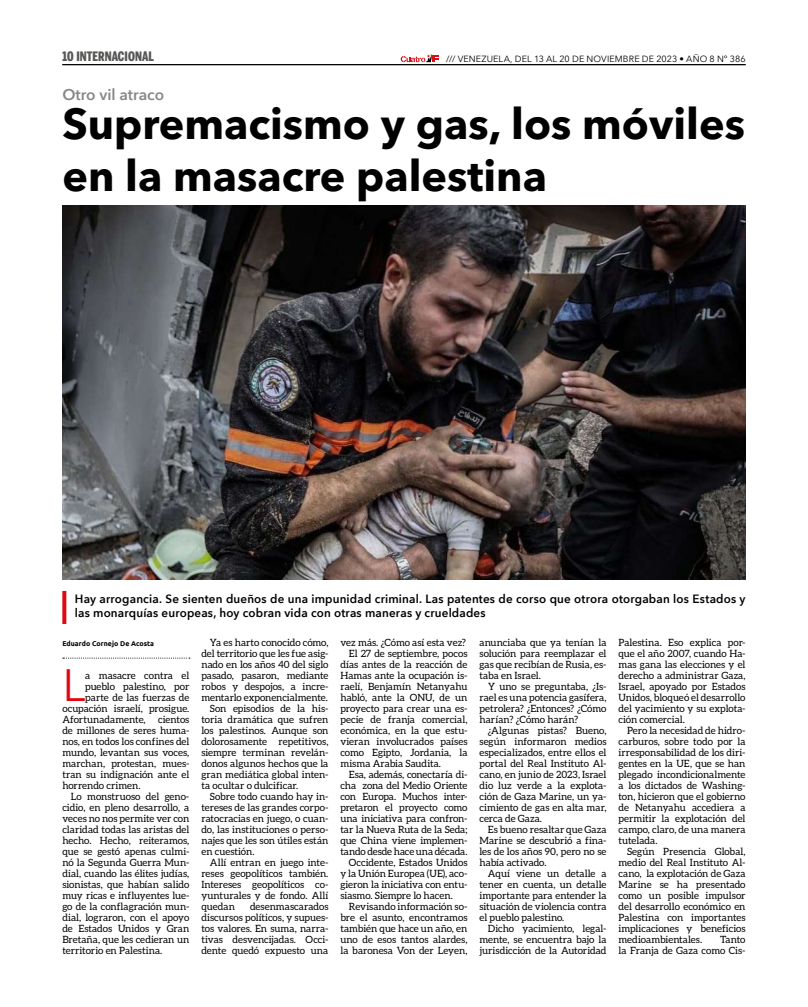
<style>
.page{position:relative;width:808px;height:1007px;background:#fff}
.page>*{position:absolute;margin:0;border:0;box-sizing:border-box;transform-origin:0 0}
.t1{font:45.2px "Avenir";color:#e30613}
.t2{font:700 43px/51.6px "Avenir Next LT Pro";color:#000}
.t3{font:600 15.5px "Avenir Next";color:#878787}
.t4{font:900 13px "Benton Sans Comp";letter-spacing:.005em;color:#575756}
.t5{font:600 12px/14px "Avenir Next";letter-spacing:.015em;color:#000}
.t6{font:10px/11px "Aleo";color:#000;text-align:justify}
.t7{font:10px "Aleo";letter-spacing:-.02em;color:#000}
.t8{font:9px "Avenir Next";letter-spacing:.015em;color:#000}
.t9{font:700 7px "Ubuntu";letter-spacing:.005em;color:#000}
</style>
<div class="page">
<hr style="left:62px;top:64px;width:684px;height:1px;background:#000">
<svg style="left:401px;top:54px;width:38px;height:8px"></svg>
<img style="left:62px;top:206px;width:684px;height:374px">
<svg style="left:63px;top:657px;width:127px;height:1px"></svg>
<svg style="left:62px;top:591px;width:4px;height:33px"></svg>
<h3 class="t4" style="left:62px;top:48px;width:93px">10 INTERNACIONAL</h3>
<p class="t8" style="left:446px;top:51px;width:301px">/// VENEZUELA, DEL 13 AL 20 DE NOVIEMBRE DE 2023 • AÑO 8 Nº 386</p>
<h3 class="t3" style="left:62px;top:82px;width:103px">Otro vil atraco</h3>
<h2 class="t2" style="left:62px;top:98px;width:684px">Supremacismo y gas, los móviles en la masacre palestina</h2>
<p class="t5" style="left:75px;top:591px;width:672px">Hay arrogancia. Se sienten dueños de una impunidad criminal. Las patentes de corso que otrora otorgaban los Estados y las monarquías europeas, hoy cobran vida con otras maneras y crueldades</p>
<p class="t9" style="left:62px;top:639px;width:93px">Eduardo Cornejo De Acosta</p>
<h1 class="t1" style="left:62px;top:658px;width:24px">L</h1>
<p class="t6" style="left:85px;top:669px;width:106px">a masacre contra el</p>
<p class="t6" style="left:85px;top:680px;width:106px">pueblo palestino, por</p>
<p class="t6" style="left:85px;top:691px;width:106px">parte de las fuerzas de</p>
<p class="t6" style="left:62px;top:702px;width:129px">ocupación israelí, prosigue.</p>
<p class="t6" style="left:62px;top:713px;width:85px">Afortunadamente,</p>
<p class="t6" style="left:62px;top:713px;width:129px;text-indent:96px">cientos de millones de seres huma&shy;nos, en todos los confines del mundo, levantan sus voces, marchan, protestan, mues&shy;tran su indignación ante el horrendo crimen.</p>
<p class="t6" style="left:62px;top:790px;width:129px;text-indent:8px">Lo monstruoso del geno&shy;cidio, en pleno desarrollo, a veces no nos permite ver con claridad todas las aristas del hecho. Hecho, reiteramos, que se gestó apenas culmi&shy;nó la Segunda Guerra Mun&shy;dial, cuando las élites judías, sionistas, que habían salido muy ricas e influyentes lue&shy;go de la conflagración mun&shy;dial, lograron, con el apoyo de Estados Unidos y Gran Bretaña, que les cedieran un territorio en Palestina.</p>
<p class="t6" style="left:210px;top:636px;width:120px">Ya es harto conocido cómo,</p>
<p class="t6" style="left:201px;top:647px;width:129px">del territorio que les fue asig-</p>
<p class="t6" style="left:201px;top:658px;width:129px">nado en los años 40 del siglo</p>
<p class="t6" style="left:201px;top:669px;width:129px">pasado, pasaron, mediante</p>
<p class="t6" style="left:201px;top:680px;width:129px">robos y despojos, a incre-</p>
<p class="t6" style="left:201px;top:691px;width:128px">mentarlo exponencialmente.</p>
<p class="t6" style="left:210px;top:702px;width:120px">Son episodios de la his-</p>
<p class="t6" style="left:201px;top:713px;width:129px">toria dramática que sufren</p>
<p class="t6" style="left:201px;top:724px;width:129px">los palestinos. Aunque son</p>
<p class="t6" style="left:201px;top:735px;width:129px">dolorosamente repetitivos,</p>
<p class="t6" style="left:201px;top:746px;width:129px">siempre terminan revelán-</p>
<p class="t6" style="left:201px;top:757px;width:129px">donos algunos hechos que la</p>
<p class="t6" style="left:201px;top:768px;width:129px">gran mediática global inten-</p>
<p class="t6" style="left:201px;top:779px;width:98px">ta ocultar o dulcificar.</p>
<p class="t6" style="left:210px;top:790px;width:120px">Sobre todo cuando hay in-</p>
<p class="t6" style="left:201px;top:801px;width:129px">tereses de las grandes corpo-</p>
<p class="t6" style="left:201px;top:812px;width:129px">ratocracias en juego, o cuan-</p>
<p class="t6" style="left:201px;top:823px;width:129px">do, las instituciones o perso-</p>
<p class="t6" style="left:201px;top:834px;width:128px">najes que les son útiles están</p>
<p class="t6" style="left:201px;top:845px;width:55px">en cuestión.</p>
<p class="t6" style="left:210px;top:856px;width:120px">Allí entran en juego inte-</p>
<p class="t6" style="left:201px;top:867px;width:129px">reses geopolíticos también.</p>
<p class="t6" style="left:201px;top:878px;width:129px">Intereses geopolíticos co-</p>
<p class="t6" style="left:201px;top:889px;width:129px">yunturales y de fondo. Allí</p>
<p class="t6" style="left:201px;top:900px;width:35px">quedan</p>
<p class="t6" style="left:201px;top:900px;width:129px;text-indent:49px">desenmascarados discursos políticos, y supues&shy;tos valores. En suma, narra&shy;tivas desvencijadas. Occi&shy;dente quedó expuesto una</p>
<p class="t6" style="left:340px;top:636px;width:127px">vez más. ¿Cómo así esta vez?</p>
<p class="t6" style="left:349px;top:647px;width:120px">El 27 de septiembre, pocos</p>
<p class="t6" style="left:340px;top:658px;width:128px">días antes de la reacción de</p>
<p class="t6" style="left:340px;top:669px;width:129px">Hamas ante la ocupación is-</p>
<p class="t6" style="left:340px;top:680px;width:129px">raelí, Benjamín Netanyahu</p>
<p class="t6" style="left:340px;top:691px;width:129px">habló, ante la ONU, de un</p>
<p class="t6" style="left:340px;top:702px;width:129px">proyecto para crear una es-</p>
<p class="t6" style="left:340px;top:713px;width:129px">pecie de franja comercial,</p>
<p class="t6" style="left:340px;top:724px;width:129px">económica, en la que estu-</p>
<p class="t6" style="left:340px;top:735px;width:129px">vieran involucrados países</p>
<p class="t6" style="left:340px;top:746px;width:129px">como Egipto, Jordania, la</p>
<p class="t6" style="left:340px;top:757px;width:102px">misma Arabia Saudita.</p>
<p class="t6" style="left:349px;top:768px;width:120px">Esa, además, conectaría di-</p>
<p class="t6" style="left:340px;top:779px;width:129px">cha zona del Medio Oriente</p>
<p class="t6" style="left:340px;top:790px;width:129px">con Europa. Muchos inter-</p>
<p class="t7" style="left:340px;top:801px;width:129px">pretaron el proyecto como</p>
<p class="t6" style="left:340px;top:812px;width:129px">una iniciativa para confron-</p>
<p class="t6" style="left:340px;top:823px;width:128px">tar la Nueva Ruta de la Seda;</p>
<p class="t6" style="left:340px;top:834px;width:129px">que China viene implemen-</p>
<p class="t6" style="left:340px;top:845px;width:129px">tando desde hace una década.</p>
<p class="t6" style="left:349px;top:856px;width:120px">Occidente, Estados Unidos</p>
<p class="t6" style="left:340px;top:867px;width:129px">y la Unión Europea (UE), aco-</p>
<p class="t6" style="left:340px;top:878px;width:129px">gieron la iniciativa con entu-</p>
<p class="t6" style="left:340px;top:889px;width:114px">siasmo. Siempre lo hacen.</p>
<p class="t6" style="left:349px;top:900px;width:120px">Revisando información so-</p>
<p class="t6" style="left:340px;top:911px;width:129px">bre el asunto, encontramos</p>
<p class="t6" style="left:340px;top:922px;width:128px">también que hace un año, en</p>
<p class="t6" style="left:340px;top:933px;width:129px">uno de esos tantos alardes,</p>
<p class="t6" style="left:340px;top:944px;width:128px">la baronesa Von der Leyen,</p>
<p class="t6" style="left:479px;top:636px;width:129px">anunciaba que ya tenían la solución para reemplazar el gas que recibían de Rusia, es&shy;taba en Israel.</p>
<p class="t6" style="left:479px;top:680px;width:129px;text-indent:9px">Y uno se preguntaba, ¿Is&shy;rael es una potencia gasífera, petrolera? ¿Entonces? ¿Cómo harían? ¿Cómo harán?</p>
<p class="t6" style="left:479px;top:724px;width:129px;text-indent:8px">¿Algunas pistas? Bueno, según informaron medios especializados, entre ellos el portal del Real Instituto Al&shy;cano, en junio de 2023, Israel dio luz verde a la explota&shy;ción de Gaza Marine, un ya&shy;cimiento de gas en alta mar, cerca de Gaza.</p>
<p class="t6" style="left:479px;top:823px;width:129px;text-indent:8px">Es bueno resaltar que Gaza Marine se descubrió a fina&shy;les de los años 90, pero no se había activado.</p>
<p class="t6" style="left:479px;top:867px;width:129px;text-indent:8px">Aquí viene un detalle a tener en cuenta, un detalle importante para entender la situación de violencia contra el pueblo palestino.</p>
<p class="t6" style="left:479px;top:922px;width:129px;text-indent:9px">Dicho yacimiento, legal&shy;mente, se encuentra bajo la jurisdicción de la Autoridad</p>
<p class="t6" style="left:618px;top:636px;width:129px">Palestina. Eso explica por&shy;que el año 2007, cuando Ha&shy;mas gana las elecciones y el derecho a administrar Gaza, Israel, apoyado por Estados Unidos, bloqueó el desarrollo del yacimiento y su explota&shy;ción comercial.</p>
<p class="t6" style="left:618px;top:724px;width:129px;text-indent:9px">Pero la necesidad de hidro&shy;carburos, sobre todo por la irresponsabilidad de los diri&shy;gentes en la UE, que se han plegado incondicionalmente a los dictados de Washing&shy;ton, hicieron que el gobierno de Netanyahu accediera a permitir la explotación del campo, claro, de una manera tutelada.</p>
<p class="t6" style="left:618px;top:845px;width:129px;text-indent:8px">Según Presencia Global, medio del Real Instituto Al&shy;cano, la explotación de Gaza Marine se ha presentado como un posible impulsor del desarrollo económico en Palestina con importantes implicaciones y beneficios medioambientales.</p>
<p class="t6" style="left:618px;top:933px;width:129px;text-align:right">Tanto<br>la Franja de Gaza como Cis-</p>
</div>
